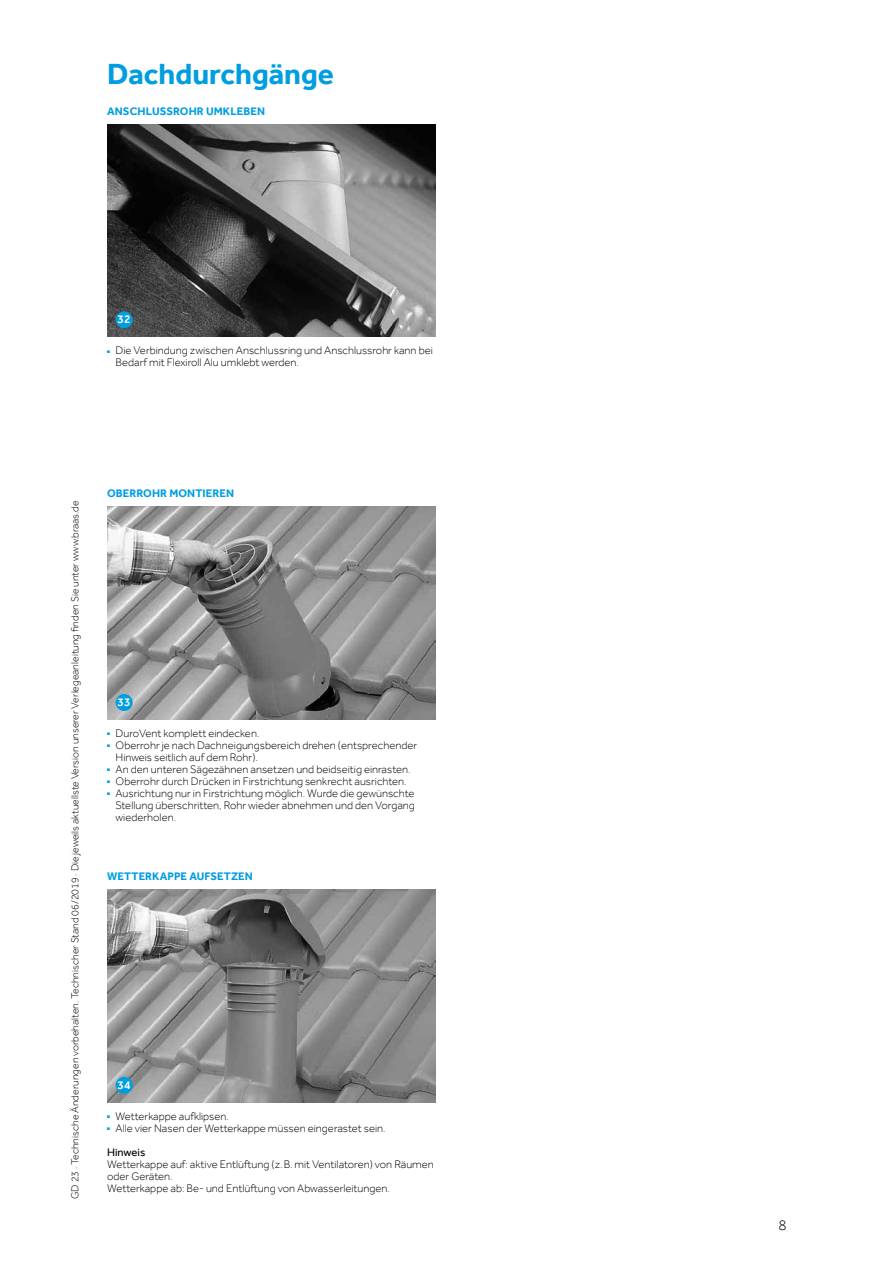
<style>
.page{position:relative;width:893px;height:1263px;background:#fff}
.page>*{position:absolute;margin:0;border:0;box-sizing:border-box;transform-origin:0 0}
.t1{font:700 30px "Effra";color:#009ee0}
.t2{font:300 15px "Effra";color:#000}
.t3{font:500 12px "Effra";color:#fff}
.t4{font:300 11.25px/12px "Effra";color:#000}
.t5{font:700 11.25px "Effra";letter-spacing:.01em;color:#009ee0}
.t6{font:300 10.5px "Effra";color:#000}
.s1{color:#009ee0}
.s2{font-weight:400}
</style>
<div class="page">
<img style="left:107px;top:124px;width:329px;height:213px">
<img style="left:107px;top:507px;width:329px;height:212px">
<img style="left:107px;top:890px;width:329px;height:212px">
<div style="left:116px;top:311px;width:17px;height:17px;background:#009ee0;border-radius:50%"></div>
<div style="left:116px;top:694px;width:17px;height:17px;background:#009ee0;border-radius:50%"></div>
<div style="left:116px;top:1077px;width:17px;height:17px;background:#009ee0;border-radius:50%"></div>
<h1 class="t1" style="left:107px;top:56px;width:228px">Dachdurchgänge</h1>
<p class="t5" style="left:107px;top:104px;width:159px">ANSCHLUSSROHR UMKLEBEN</p>
<p class="t3" style="left:118px;top:312px;width:15px">32</p>
<p class="t4" style="left:116px;top:344px;width:319px;text-indent:-9px"><span class="s1">■</span> Die Verbindung zwischen Anschlussring und Anschlussrohr kann bei<br>Bedarf mit Flexiroll Alu umklebt werden.</p>
<p class="t6" style="left:69px;top:1199px;width:700px;rotate:-90deg">GD 23 · Technische Änderungen vorbehalten. Technischer Stand 06/2019 · Die jeweils aktuellste Version unserer Verlegeanleitung finden Sie unter www.braas.de</p>
<p class="t5" style="left:107px;top:487px;width:128px">OBERROHR MONTIEREN</p>
<p class="t3" style="left:118px;top:695px;width:15px">33</p>
<p class="t4" style="left:107px;top:727px;width:154px"><span class="s1">■</span> DuroVent komplett eindecken.</p>
<p class="t4" style="left:116px;top:739px;width:303px;text-indent:-9px"><span class="s1">■</span> Oberrohr je nach Dachneigungsbereich drehen (entsprechender<br>Hinweis seitlich auf dem Rohr).</p>
<p class="t4" style="left:107px;top:763px;width:305px"><span class="s1">■</span> An den unteren Sägezähnen ansetzen und beidseitig einrasten.</p>
<p class="t4" style="left:107px;top:775px;width:301px"><span class="s1">■</span> Oberrohr durch Drücken in Firstrichtung senkrecht ausrichten.</p>
<p class="t4" style="left:116px;top:787px;width:301px;text-align:justify;text-indent:-9px"><span class="s1">■</span> Ausrichtung nur in Firstrichtung möglich. Wurde die gewünschte Stellung überschritten, Rohr wieder abnehmen und den Vorgang wiederholen.</p>
<p class="t5" style="left:107px;top:870px;width:147px">WETTERKAPPE AUFSETZEN</p>
<p class="t3" style="left:118px;top:1078px;width:15px">34</p>
<p class="t4" style="left:107px;top:1110px;width:123px"><span class="s1">■</span> Wetterkappe aufklipsen.</p>
<p class="t4" style="left:107px;top:1116px;width:280px;line-height:24px"><span class="s1">■</span> Alle vier Nasen der Wetterkappe müssen eingerastet sein.<br><span class="s2">Hinweis</span></p>
<p class="t4" style="left:107px;top:1158px;width:328px">Wetterkappe auf: aktive Entlüftung (z. B. mit Ventilatoren) von Räumen oder Geräten.<br>Wetterkappe ab: Be- und Entlüftung von Abwasserleitungen.</p>
<h2 class="t2" style="left:778px;top:1216px;width:10px">8</h2>
</div>
